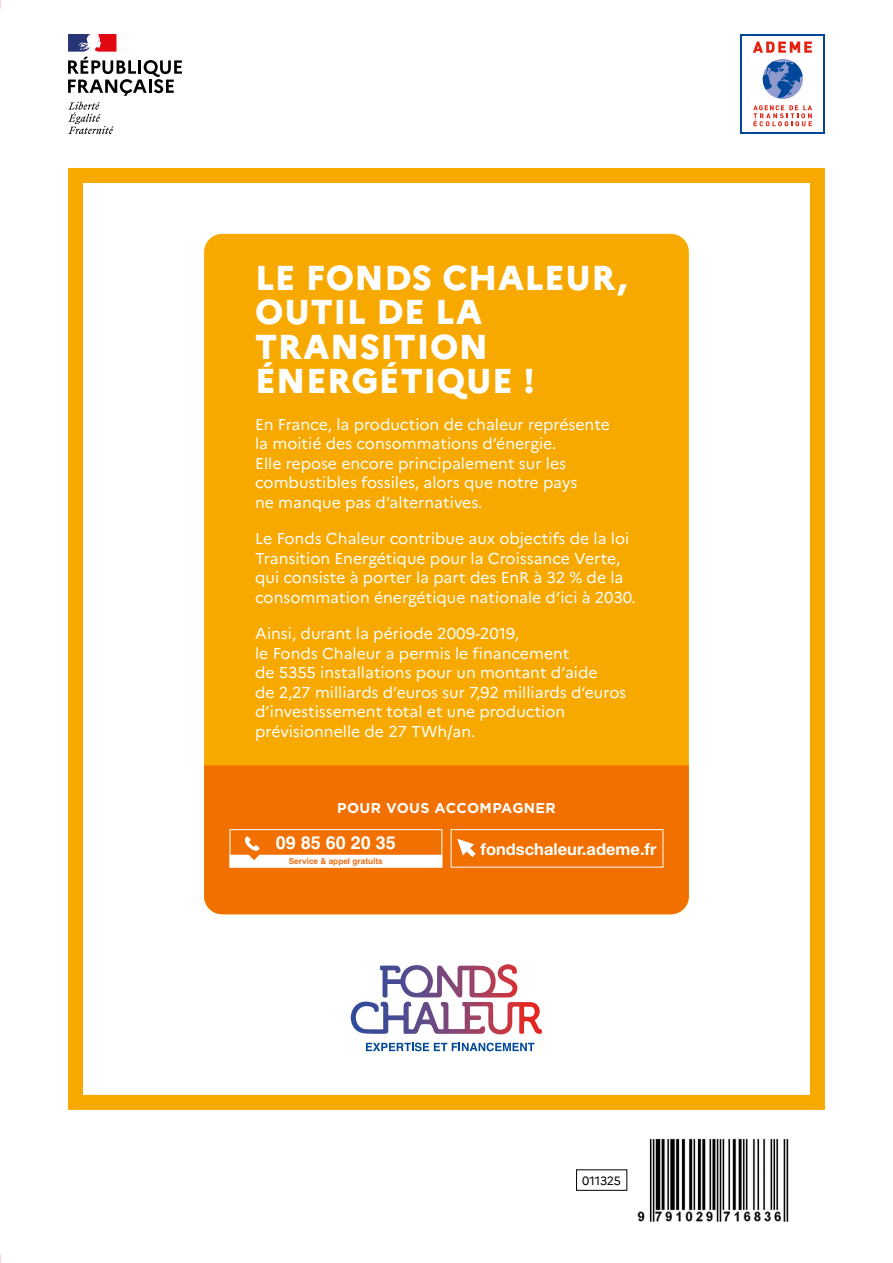
<style>
.page{position:relative;width:893px;height:1263px;background:#fff}
.page>*{position:absolute;margin:0;border:0;box-sizing:border-box;transform-origin:0 0}
.t1{font:800 34.5px/34.5px "Marianne";letter-spacing:.015em;color:#fff}
.t2{font:700 18px "Helvetica";color:#fff}
.t3{font:700 16.5px "Helvetica Neue";color:#fff}
.t4{font:15.75px/19.5px "Marianne";color:#fff}
.t5{font:700 14.25px "Gotham";letter-spacing:.03em;color:#fff}
.t6{font:12px "Marianne";letter-spacing:-.02em;color:#000}
.t7{font:700 8.25px "Helvetica";color:#ed7016}
</style>
<div class="page">
<div style="left:68px;top:168px;width:757px;height:942px;border:15px solid #f8a900"></div>
<div style="left:204px;top:234px;width:485px;height:680px;background:#f8a900;border-radius:18px"></div>
<div style="left:204px;top:765px;width:485px;height:149px;background:#f17000"></div>
<div style="left:451px;top:829px;width:212px;height:38px;border:1px solid #fff"></div>
<svg style="left:457px;top:839px;width:19px;height:18px"></svg>
<div style="left:230px;top:829px;width:212px;height:38px;border:1px solid #fff"></div>
<svg style="left:230px;top:836px;width:212px;height:31px;background:#f6aa67"></svg>
<div style="left:740px;top:34px;width:85px;height:100px;background:#00489a"></div>
<div style="left:742px;top:36px;width:81px;height:96px;background:#fff"></div>
<svg style="left:763px;top:59px;width:40px;height:40px"></svg>
<svg style="left:753px;top:42px;width:59px;height:11px"></svg>
<svg style="left:753px;top:105px;width:59px;height:21px"></svg>
<svg style="left:68px;top:102px;width:46px;height:32px"></svg>
<svg style="left:68px;top:34px;width:114px;height:62px"></svg>
<img style="left:637px;top:1138px;width:152px;height:84px">
<svg style="left:350px;top:964px;width:192px;height:71px"></svg>
<svg style="left:366px;top:1042px;width:168px;height:9px"></svg>
<div style="left:576px;top:1169px;width:51px;height:22px;border:1px solid #000"></div>
<h1 class="t1" style="left:255px;top:260px;width:373px">LE FONDS CHALEUR,<br>OUTIL DE LA<br>TRANSITION<br>ÉNERGÉTIQUE !</h1>
<p class="t4" style="left:255px;top:414px;width:356px">En France, la production de chaleur représente la moitié des consommations d’énergie.<br>Elle repose encore principalement sur les combustibles fossiles, alors que notre pays<br>ne manque pas d’alternatives.</p>
<p class="t4" style="left:255px;top:529px;width:382px">Le Fonds Chaleur contribue aux objectifs de la loi Transition Energétique pour la Croissance Verte, qui consiste à porter la part des EnR à 32 % de la consommation énergétique nationale d’ici à 2030.</p>
<p class="t4" style="left:255px;top:624px;width:373px">Ainsi, durant la période 2009-2019,<br>le Fonds Chaleur a permis le financement<br>de 5355 installations pour un montant d’aide<br>de 2,27 milliards d’euros sur 7,92 milliards d’euros d’investissement total et une production prévisionnelle de 27 TWh/an.</p>
<p class="t5" style="left:337px;top:799px;width:220px">POUR VOUS ACCOMPAGNER</p>
<p class="t2" style="left:276px;top:832px;width:122px">09 85 60 20 35</p>
<p class="t7" style="left:289px;top:856px;width:96px">Service &amp; appel gratuits</p>
<p class="t3" style="left:480px;top:839px;width:177px">fondschaleur.ademe.fr</p>
<p class="t6" style="left:582px;top:1173px;width:40px">011325</p>
</div>
